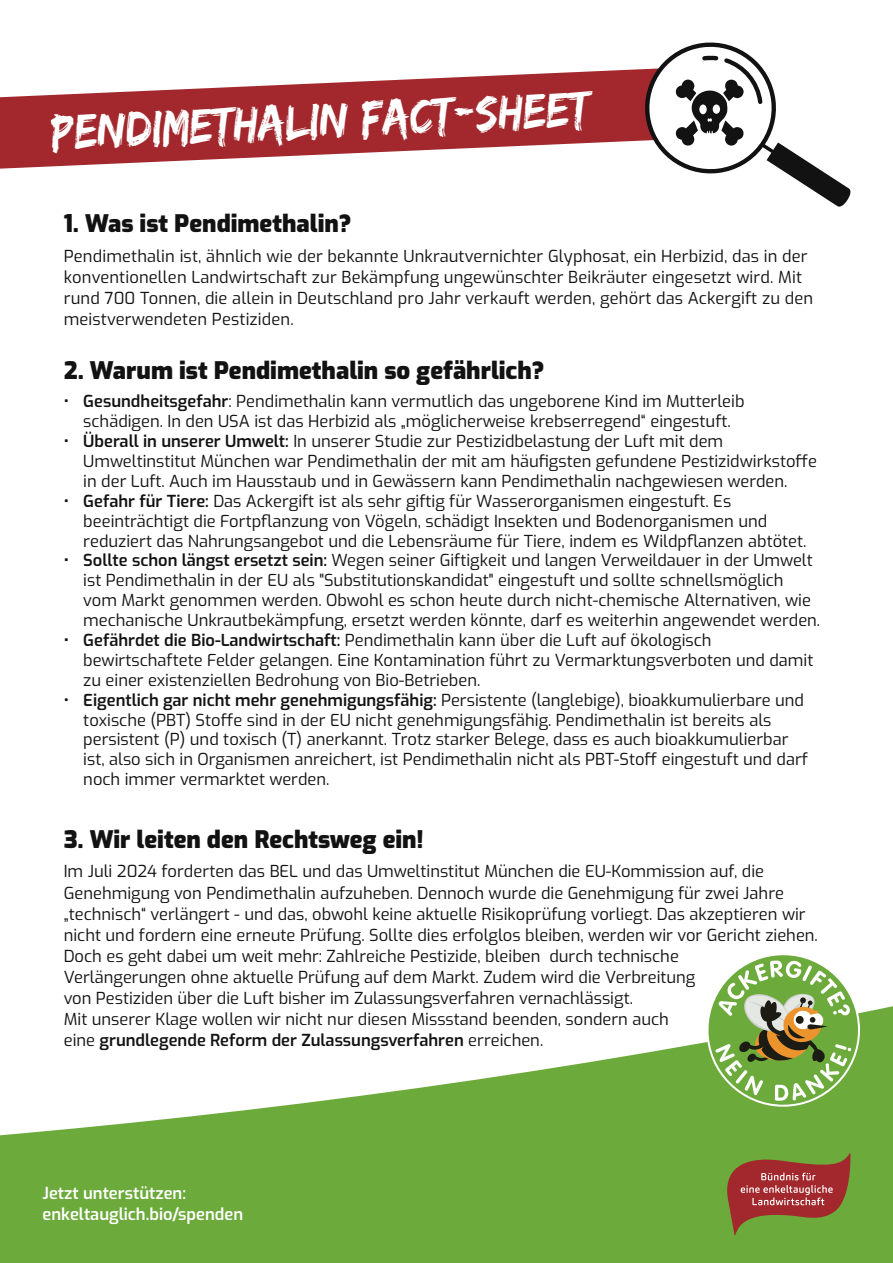
<style>
.page{position:relative;width:893px;height:1263px;background:#fff}
.page>*{position:absolute;margin:0;border:0;box-sizing:border-box;transform-origin:0 0}
.t1{font:51px "Edo SZ";color:#fff;scale:.9 1}
.t2{font:100 24px "Exo";color:#121212}
.t3{font:16.5px/20px "Exo";color:#121212}
.t4{font:600 16.5px/21px "Exo";color:#fff}
.s1{font-weight:600}
</style>
<div class="page">
<svg style="left:0;top:1006px;width:893px;height:257px;fill:#6daa3c"></svg>
<svg style="left:0;top:69px;width:639px;height:100px;fill:#a2282d"></svg>
<svg style="left:639px;top:42px;width:212px;height:165px"></svg>
<svg style="left:707px;top:954px;width:152px;height:152px"></svg>
<svg style="left:715px;top:960px;width:136px;height:141px"></svg>
<svg style="left:727px;top:1153px;width:123px;height:82px"></svg>
<h1 class="t1" style="left:50px;top:105px;width:600px;rotate:-3deg">Pendimethalin Fact-Sheet</h1>
<h2 class="t2" style="left:64px;top:206px;width:289px">1. Was ist Pendimethalin?</h2>
<p class="t3" style="left:64px;top:245px;width:751px;line-height:21px">Pendimethalin ist, ähnlich wie der bekannte Unkrautvernichter Glyphosat, ein Herbizid, das in der konventionellen Landwirtschaft zur Bekämpfung ungewünschter Beikräuter eingesetzt wird. Mit rund 700 Tonnen, die allein in Deutschland pro Jahr verkauft werden, gehört das Ackergift zu den meistverwendeten Pestiziden.</p>
<h2 class="t2" style="left:64px;top:353px;width:482px">2. Warum ist Pendimethalin so gefährlich?</h2>
<p class="t3" style="left:64px;top:390px;width:682px;text-align:center"><span class="s1">• Gesundheitsgefahr</span>: Pendimethalin kann vermutlich das ungeborene Kind im Mutterleib schädigen. In den USA ist das Herbizid als „möglicherweise krebserregend“ eingestuft.</p>
<p class="t3" style="left:83px;top:430px;width:735px;text-indent:-20px"><span class="s1">• Überall in unserer Umwelt:</span> In unserer Studie zur Pestizidbelastung der Luft mit dem<br>Umweltinstitut München war Pendimethalin der mit am häufigsten gefundene Pestizidwirkstoffe in der Luft. Auch im Hausstaub und in Gewässern kann Pendimethalin nachgewiesen werden.</p>
<p class="t3" style="left:83px;top:490px;width:725px;text-indent:-20px"><span class="s1">• Gefahr für Tiere:</span> Das Ackergift ist als sehr giftig für Wasserorganismen eingestuft. Es beeinträchtigt die Fortpflanzung von Vögeln, schädigt Insekten und Bodenorganismen und reduziert das Nahrungsangebot und die Lebensräume für Tiere, indem es Wildpflanzen abtötet.</p>
<p class="t3" style="left:83px;top:550px;width:738px;text-indent:-20px"><span class="s1">• Sollte schon längst ersetzt sein:</span> Wegen seiner Giftigkeit und langen Verweildauer in der Umwelt ist Pendimethalin in der EU als "Substitutionskandidat" eingestuft und sollte schnellsmöglich vom Markt genommen werden. Obwohl es schon heute durch nicht-chemische Alternativen, wie mechanische Unkrautbekämpfung, ersetzt werden könnte, darf es weiterhin angewendet werden.</p>
<p class="t3" style="left:83px;top:629px;width:732px;text-indent:-20px"><span class="s1">• Gefährdet die Bio-Landwirtschaft:</span> Pendimethalin kann über die Luft auf ökologisch bewirtschaftete Felder gelangen. Eine Kontamination führt zu Vermarktungsverboten und damit zu einer existenziellen Bedrohung von Bio-Betrieben.</p>
<p class="t3" style="left:83px;top:689px;width:726px;text-indent:-20px"><span class="s1">• Eigentlich gar nicht mehr genehmigungsfähig:</span> Persistente (langlebige), bioakkumulierbare und toxische (PBT) Stoffe sind in der EU nicht genehmigungsfähig. Pendimethalin ist bereits als persistent (P) und toxisch (T) anerkannt. Trotz starker Belege, dass es auch bioakkumulierbar ist, also sich in Organismen anreichert, ist Pendimethalin nicht als PBT-Stoff eingestuft und darf noch immer vermarktet werden.</p>
<h2 class="t2" style="left:64px;top:822px;width:361px">3. Wir leiten den Rechtsweg ein!</h2>
<p class="t3" style="left:64px;top:860px;width:756px;line-height:21px">Im Juli 2024 forderten das BEL und das Umweltinstitut München die EU-Kommission auf, die Genehmigung von Pendimethalin aufzuheben. Dennoch wurde die Genehmigung für zwei Jahre „technisch“ verlängert - und das, obwohl keine aktuelle Risikoprüfung vorliegt. Das akzeptieren wir nicht und fordern eine erneute Prüfung. Sollte dies erfolglos bleiben, werden wir vor Gericht ziehen.<br>Doch es geht dabei um weit mehr: Zahlreiche Pestizide, bleiben durch technische<br>Verlängerungen ohne aktuelle Prüfung auf dem Markt. Zudem wird die Verbreitung<br>von Pestiziden über die Luft bisher im Zulassungsverfahren vernachlässigt.<br>Mit unserer Klage wollen wir nicht nur diesen Missstand beenden, sondern auch<br>eine <span class="s1">grundlegende Reform der Zulassungsverfahren</span> erreichen.</p>
<p class="t4" style="left:43px;top:1181px;width:202px">Jetzt unterstützen: enkeltauglich.bio/spenden</p>
</div>
